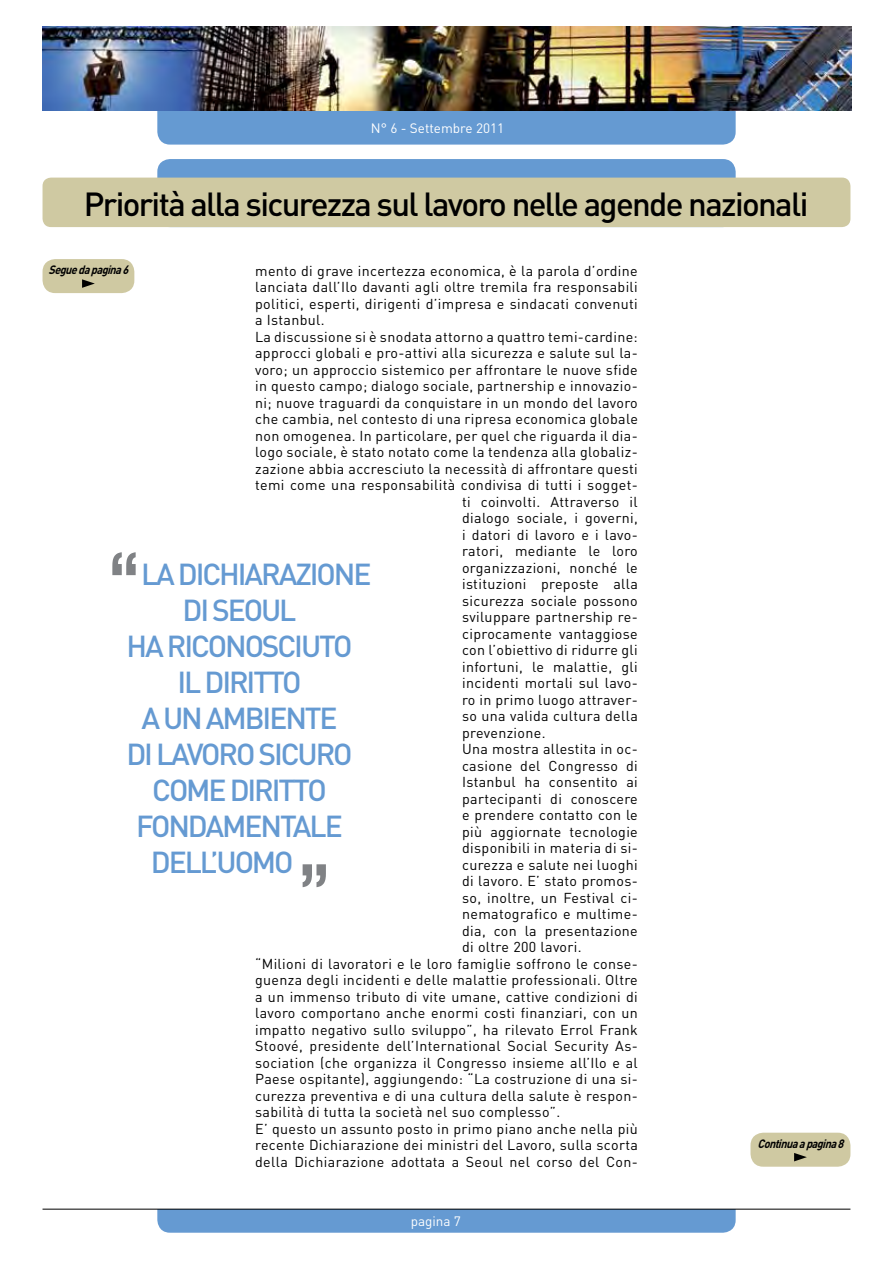
<style>
.page{position:relative;width:893px;height:1263px;background:#fff}
.page>*{position:absolute;margin:0;border:0;box-sizing:border-box;transform-origin:0 0}
.t1{font:700 condensed 71.25px "Helvetica Neue";color:#808285}
.t2{font:500 33px "DIN";letter-spacing:-.05em;color:#000}
.t3{font:500 30px "DIN";letter-spacing:.025em;color:#659ad2}
.t4{font:14.25px "DIN";letter-spacing:.025em;color:#000}
.t5{font:13.5px "DIN";color:#fff}
.t6{font:italic 700 12px "DIN";color:#000;scale:.9 1}
</style>
<div class="page">
<div style="left:157px;top:1165px;width:579px;height:68px;background:#659ad2;border-radius:13px"></div>
<div style="left:142px;top:1151px;width:608px;height:58px;background:#fff"></div>
<div style="left:157px;top:159px;width:579px;height:68px;background:#659ad2;border-radius:13px"></div>
<div style="left:157px;top:77px;width:579px;height:68px;background:#659ad2;border-radius:13px"></div>
<div style="left:43px;top:178px;width:807px;height:49px;background:#cfc9a2;border-radius:9px"></div>
<hr style="left:43px;top:1209px;width:807px;height:1px;background:#000">
<img style="left:43px;top:26px;width:808px;height:84px">
<div style="left:750px;top:1133px;width:100px;height:34px;background:#cfc9a2;border-radius:13px"></div>
<svg style="left:794px;top:1153px;width:13px;height:8px"></svg>
<div style="left:43px;top:259px;width:91px;height:34px;background:#cfc9a2;border-radius:13px"></div>
<svg style="left:82px;top:279px;width:13px;height:9px"></svg>
<p class="t5" style="left:371px;top:120px;width:135px">N° 6 - Settembre 2011</p>
<h2 class="t2" style="left:84px;top:183px;width:726px">PRIORITÀ ALLA SICUREZZA SUL LAVORO NELLE AGENDE NAZIONALI</h2>
<p class="t4" style="left:255px;top:262px;width:384px">mento di grave incertezza economica, è la parola d’ordine</p>
<p class="t4" style="left:255px;top:278px;width:384px">lanciata dall’Ilo davanti agli oltre tremila fra responsabili</p>
<p class="t4" style="left:255px;top:295px;width:384px">politici, esperti, dirigenti d’impresa e sindacati convenuti</p>
<p class="t4" style="left:255px;top:311px;width:71px">a Istanbul.</p>
<p class="t4" style="left:255px;top:328px;width:384px">La discussione si è snodata attorno a quattro temi-cardine:</p>
<p class="t4" style="left:255px;top:344px;width:384px">approcci globali e pro-attivi alla sicurezza e salute sul la-</p>
<p class="t4" style="left:255px;top:361px;width:384px">voro; un approccio sistemico per affrontare le nuove sfide</p>
<p class="t4" style="left:255px;top:377px;width:384px">in questo campo; dialogo sociale, partnership e innovazio-</p>
<p class="t4" style="left:255px;top:394px;width:384px">ni; nuove traguardi da conquistare in un mondo del lavoro</p>
<p class="t4" style="left:255px;top:410px;width:384px">che cambia, nel contesto di una ripresa economica globale</p>
<p class="t4" style="left:255px;top:427px;width:384px">non omogenea. In particolare, per quel che riguarda il dia-</p>
<p class="t4" style="left:255px;top:443px;width:384px">logo sociale, è stato notato come la tendenza alla globaliz-</p>
<p class="t4" style="left:255px;top:460px;width:384px">zazione abbia accresciuto la necessità di affrontare questi</p>
<p class="t4" style="left:255px;top:476px;width:384px">temi come una responsabilità condivisa di tutti i sogget-</p>
<p class="t4" style="left:462px;top:493px;width:177px">ti coinvolti. Attraverso il</p>
<p class="t4" style="left:462px;top:509px;width:177px">dialogo sociale, i governi,</p>
<p class="t4" style="left:462px;top:526px;width:177px">i datori di lavoro e i lavo-</p>
<p class="t4" style="left:462px;top:542px;width:177px">ratori, mediante le loro</p>
<p class="t4" style="left:462px;top:559px;width:177px">organizzazioni, nonché le</p>
<p class="t4" style="left:462px;top:575px;width:177px">istituzioni preposte alla</p>
<p class="t4" style="left:462px;top:592px;width:177px">sicurezza sociale possono</p>
<p class="t4" style="left:462px;top:608px;width:177px">sviluppare partnership re-</p>
<p class="t4" style="left:462px;top:625px;width:177px">ciprocamente vantaggiose</p>
<p class="t4" style="left:462px;top:641px;width:177px">con l’obiettivo di ridurre gli</p>
<p class="t4" style="left:462px;top:658px;width:177px">infortuni, le malattie, gli</p>
<p class="t4" style="left:462px;top:674px;width:177px">incidenti mortali sul lavo-</p>
<p class="t4" style="left:462px;top:691px;width:177px">ro in primo luogo attraver-</p>
<p class="t4" style="left:462px;top:707px;width:177px">so una valida cultura della</p>
<p class="t4" style="left:462px;top:724px;width:85px">prevenzione.</p>
<p class="t4" style="left:462px;top:740px;width:177px">Una mostra allestita in oc-</p>
<p class="t4" style="left:462px;top:757px;width:177px">casione del Congresso di</p>
<p class="t4" style="left:462px;top:773px;width:177px">Istanbul ha consentito ai</p>
<p class="t4" style="left:462px;top:790px;width:177px">partecipanti di conoscere</p>
<p class="t4" style="left:462px;top:806px;width:177px">e prendere contatto con le</p>
<p class="t4" style="left:462px;top:823px;width:177px">più aggiornate tecnologie</p>
<p class="t4" style="left:462px;top:839px;width:177px">disponibili in materia di si-</p>
<p class="t4" style="left:462px;top:856px;width:177px">curezza e salute nei luoghi</p>
<p class="t4" style="left:462px;top:872px;width:177px">di lavoro. E’ stato promos-</p>
<p class="t4" style="left:462px;top:889px;width:177px">so, inoltre, un Festival ci-</p>
<p class="t4" style="left:462px;top:905px;width:177px">nematografico e multime-</p>
<p class="t4" style="left:462px;top:922px;width:177px">dia, con la presentazione</p>
<p class="t4" style="left:462px;top:938px;width:121px">di oltre 200 lavori.</p>
<p class="t4" style="left:255px;top:955px;width:384px">“Milioni di lavoratori e le loro famiglie soffrono le conse-</p>
<p class="t4" style="left:255px;top:971px;width:384px">guenza degli incidenti e delle malattie professionali. Oltre</p>
<p class="t4" style="left:255px;top:988px;width:384px">a un immenso tributo di vite umane, cattive condizioni di</p>
<p class="t4" style="left:255px;top:1004px;width:384px">lavoro comportano anche enormi costi finanziari, con un</p>
<p class="t4" style="left:255px;top:1021px;width:384px">impatto negativo sullo sviluppo”, ha rilevato Errol Frank</p>
<p class="t4" style="left:255px;top:1037px;width:384px">Stoové, presidente dell’International Social Security As-</p>
<p class="t4" style="left:255px;top:1054px;width:384px">sociation (che organizza il Congresso insieme all’Ilo e al</p>
<p class="t4" style="left:255px;top:1070px;width:384px">Paese ospitante), aggiungendo: “La costruzione di una si-</p>
<p class="t4" style="left:255px;top:1087px;width:384px">curezza preventiva e di una cultura della salute è respon-</p>
<p class="t4" style="left:255px;top:1103px;width:307px">sabilità di tutta la società nel suo complesso”.</p>
<p class="t4" style="left:255px;top:1120px;width:384px">E’ questo un assunto posto in primo piano anche nella più</p>
<p class="t4" style="left:255px;top:1136px;width:384px">recente Dichiarazione dei ministri del Lavoro, sulla scorta</p>
<p class="t4" style="left:255px;top:1153px;width:384px">della Dichiarazione adottata a Seoul nel corso del Con-</p>
<p class="t6" style="left:49px;top:262px;width:94px">Seguedapagina6</p>
<h1 class="t1" style="left:108px;top:535px;width:34px">“</h1>
<h3 class="t3" style="left:141px;top:555px;width:232px">LA DICHIARAZIONE</h3>
<h3 class="t3" style="left:183px;top:591px;width:108px">DI SEOUL</h3>
<h3 class="t3" style="left:126px;top:627px;width:228px">HA RICONOSCI UTO</h3>
<h3 class="t3" style="left:178px;top:663px;width:125px">IL DI RITTO</h3>
<h3 class="t3" style="left:141px;top:699px;width:198px">A UN AMBI ENTE</h3>
<h3 class="t3" style="left:126px;top:735px;width:228px">DI LAVORO SICURO</h3>
<h3 class="t3" style="left:152px;top:771px;width:176px">COME DI RITTO</h3>
<h3 class="t3" style="left:136px;top:807px;width:208px">FONDAMENTALE</h3>
<h3 class="t3" style="left:151px;top:843px;width:144px">DELL’UOMO</h3>
<h1 class="t1" style="left:298px;top:847px;width:34px">”</h1>
<p class="t5" style="left:411px;top:1213px;width:52px">pagina 7</p>
<p class="t6" style="left:758px;top:1136px;width:101px">Continuaapagina8</p>
</div>
